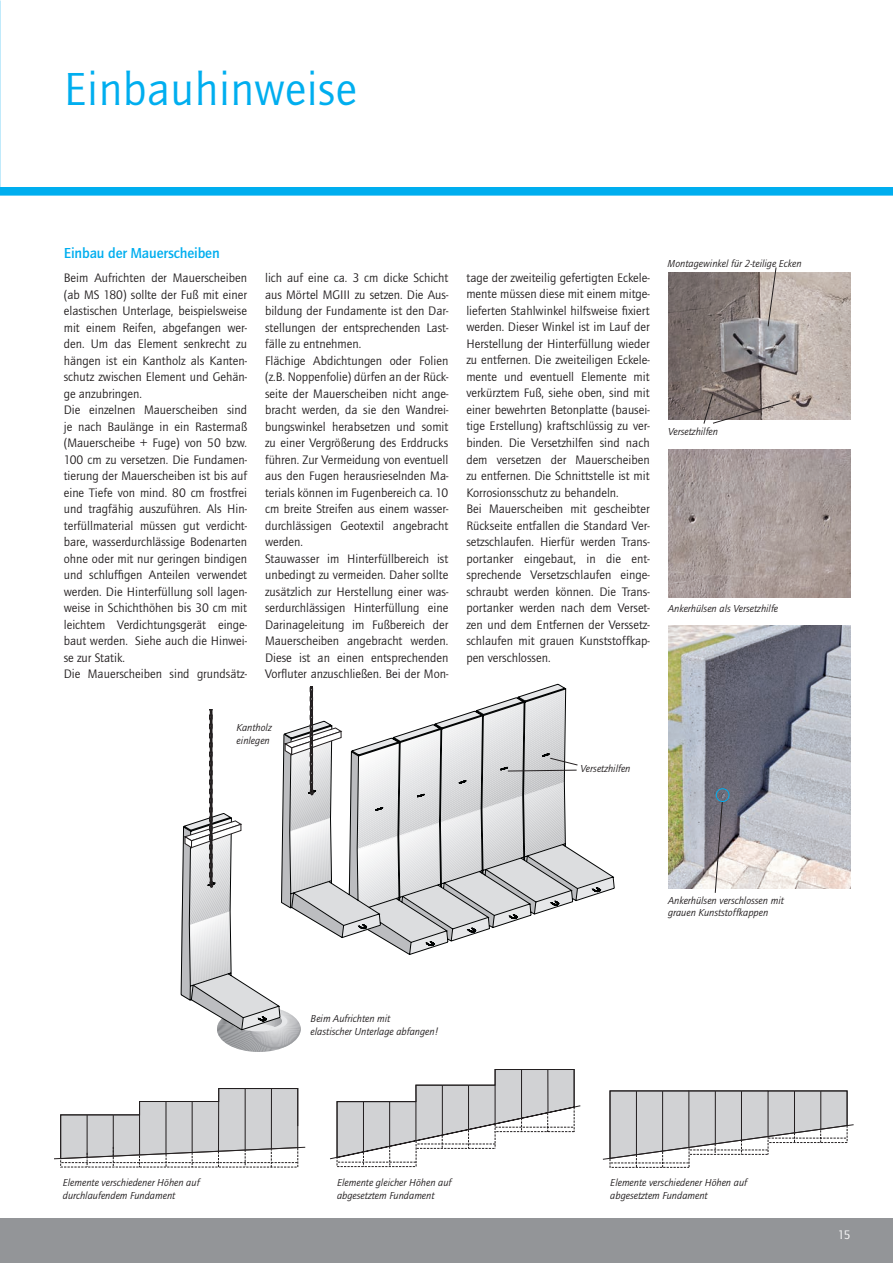
<style>
.page{position:relative;width:893px;height:1263px;background:#fff}
.page>*{position:absolute;margin:0;border:0;box-sizing:border-box;transform-origin:0 0}
.t1{font:48px "Quay Itc T";letter-spacing:.01em;color:#00aeef}
.t2{font:700 15px "Quay Itc T";letter-spacing:-.01em;color:#00aeef}
.t3{font:12.75px/16.5px "Quay Itc T";color:#231f20}
.t4{font:12.75px "Quay Itc T";color:#fff}
.t5{font:italic 10.5px/12.6px "Quay Itc T";color:#231f20}
</style>
<div class="page">
<div style="left:0;top:187px;width:893px;height:9px;background:#00aeef"></div>
<div style="left:0;top:1217px;width:893px;height:46px;background:#939598"></div>
<hr style="left:0;top:1216px;width:893px;height:2px;background:#fff">
<img style="left:668px;top:272px;width:182px;height:148px">
<img style="left:668px;top:450px;width:182px;height:147px">
<img style="left:668px;top:625px;width:182px;height:264px">
<svg style="left:180px;top:683px;width:434px;height:369px"></svg>
<svg style="left:54px;top:1088px;width:252px;height:80px"></svg>
<svg style="left:330px;top:1069px;width:251px;height:98px"></svg>
<svg style="left:602px;top:1090px;width:252px;height:78px"></svg>
<div style="left:302px;top:655px;width:23px;height:31px;background:#fff"></div>
<svg style="left:767px;top:267px;width:10px;height:60px"></svg>
<svg style="left:703px;top:393px;width:87px;height:31px;background:#9d938f"></svg>
<svg style="left:714px;top:801px;width:9px;height:92px"></svg>
<div style="left:716px;top:788px;width:13px;height:14px;border:1px solid #00aeef;border-radius:50%"></div>
<h1 class="t1" style="left:64px;top:61px;width:295px">Einbauhinweise</h1>
<p class="t2" style="left:64px;top:245px;width:157px">Einbau der Mauerscheiben</p>
<p class="t3" style="left:64px;top:269px;width:185px">Beim Aufrichten der Mauerscheiben (ab MS 180) sollte der Fuß mit einer elastischen Unterlage, beispielsweise mit einem Reifen, abgefangen wer&shy;den. Um das Element senkrecht zu hängen ist ein Kantholz als Kanten&shy;schutz zwischen Element und Gehän&shy;ge anzubringen.<br>Die einzelnen Mauerscheiben sind je nach Baulänge in ein Rastermaß (Mauerscheibe + Fuge) von 50 bzw.<br>100 cm zu versetzen. Die Fundamen&shy;tierung der Mauerscheiben ist bis auf eine Tiefe von mind. 80 cm frostfrei und tragfähig auszuführen. Als Hin&shy;terfüllmaterial müssen gut verdicht&shy;bare, wasserdurchlässige Bodenarten ohne oder mit nur geringen bindigen und schluffigen Anteilen verwendet werden. Die Hinterfüllung soll lagen&shy;weise in Schichthöhen bis 30 cm mit leichtem Verdichtungsgerät einge&shy;baut werden. Siehe auch die Hinwei&shy;se zur Statik.<br>Die Mauerscheiben sind grundsätz-</p>
<p class="t3" style="left:265px;top:269px;width:185px">lich auf eine ca. 3 cm dicke Schicht aus Mörtel MGIII zu setzen. Die Aus&shy;bildung der Fundamente ist den Dar&shy;stellungen der entsprechenden Last&shy;fälle zu entnehmen.<br>Flächige Abdichtungen oder Folien (z.B. Noppenfolie) dürfen an der Rück&shy;seite der Mauerscheiben nicht ange&shy;bracht werden, da sie den Wandrei&shy;bungswinkel herabsetzen und somit zu einer Vergrößerung des Erddrucks führen. Zur Vermeidung von eventuell aus den Fugen herausrieselnden Ma&shy;terials können im Fugenbereich ca. 10 cm breite Streifen aus einem wasser&shy;durchlässigen Geotextil angebracht werden.<br>Stauwasser im Hinterfüllbereich ist unbedingt zu vermeiden. Daher sollte zusätzlich zur Herstellung einer was&shy;serdurchlässigen Hinterfüllung eine Darinageleitung im Fußbereich der Mauerscheiben angebracht werden.<br>Diese ist an einen entsprechenden Vorfluter anzuschließen. Bei der Mon-</p>
<p class="t3" style="left:466px;top:269px;width:185px">tage der zweiteilig gefertigten Eckele&shy;mente müssen diese mit einem mitge&shy;lieferten Stahlwinkel hilfsweise fixiert werden. Dieser Winkel ist im Lauf der Herstellung der Hinterfüllung wieder zu entfernen. Die zweiteiligen Eckele&shy;mente und eventuell Elemente mit verkürztem Fuß, siehe oben, sind mit einer bewehrten Betonplatte (bausei&shy;tige Erstellung) kraftschlüssig zu ver&shy;binden. Die Versetzhilfen sind nach dem versetzen der Mauerscheiben zu entfernen. Die Schnittstelle ist mit Korrosionsschutz zu behandeln.<br>Bei Mauerscheiben mit gescheibter Rückseite entfallen die Standard Ver&shy;setzschlaufen. Hierfür werden Trans&shy;portanker eingebaut, in die ent&shy;sprechende Versetzschlaufen einge&shy;schraubt werden können. Die Trans&shy;portanker werden nach dem Verset&shy;zen und dem Entfernen der Verssetz&shy;schlaufen mit grauen Kunststoffkap&shy;pen verschlossen.</p>
<p class="t5" style="left:237px;top:721px;width:37px">Kantholz einlegen</p>
<p class="t5" style="left:580px;top:762px;width:51px">Versetzhilfen</p>
<p class="t5" style="left:668px;top:257px;width:136px">Montagewinkel für 2-teilige Ecken</p>
<p class="t5" style="left:668px;top:425px;width:51px">Versetzhilfen</p>
<p class="t5" style="left:668px;top:602px;width:112px">Ankerhülsen als Versetzhilfe</p>
<p class="t5" style="left:311px;top:1012px;width:129px">Beim Aufrichten mit<br>elastischer Unterlage abfangen!</p>
<p class="t5" style="left:668px;top:894px;width:117px">Ankerhülsen verschlossen mit grauen Kunststoffkappen</p>
<p class="t5" style="left:63px;top:1176px;width:138px">Elemente verschiedener Höhen auf durchlaufendem Fundament</p>
<p class="t5" style="left:337px;top:1176px;width:116px">Elemente gleicher Höhen auf abgesetztem Fundament</p>
<p class="t5" style="left:610px;top:1176px;width:138px">Elemente verschiedener Höhen auf abgesetztem Fundament</p>
<p class="t4" style="left:838px;top:1227px;width:14px">15</p>
</div>
